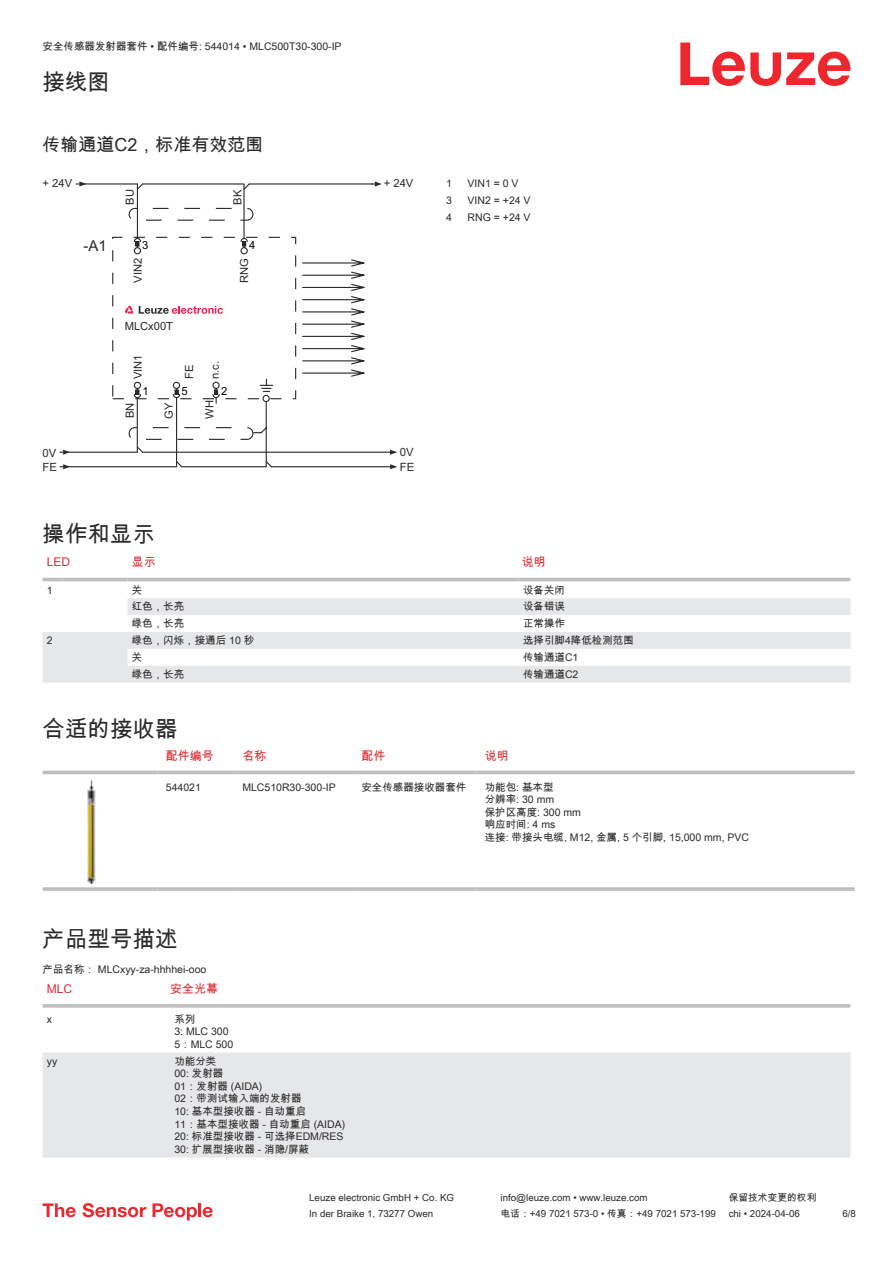
<style>
.page{position:relative;width:893px;height:1263px;background:#fff}
.page>*{position:absolute;margin:0;border:0;box-sizing:border-box;transform-origin:0 0}
.t1{font:22.5px "Arial Unicode MS";color:#2b292a}
.t2{font:18px "Arial Unicode MS";color:#2b292a}
.t3{font:15px "Arial";color:#2b292a}
.t4{font:12px "Arial Unicode MS";color:#db2a30}
.t5{font:11.4px "Arial";color:#2b292a}
.t6{font:11.25px "Arial";color:#2b292a}
.t7{font:11.25px "Arial";color:#040304}
.t8{font:10.5px/12.6px "Arial Unicode MS";color:#2b292a}
.t9{font:9.75px "Arial Unicode MS";color:#2b292a}
</style>
<div class="page">
<svg style="left:680px;top:43px;width:170px;height:43px"></svg>
<div style="left:43px;top:577px;width:807px;height:5px;background:#eceded"></div>
<svg style="left:43px;top:598px;width:807px;height:85px;fill:#e6e7e9"></svg>
<hr style="left:43px;top:578px;width:21px;height:3px;background:#bdbfc1">
<hr style="left:64px;top:578px;width:64px;height:3px;background:#bdbfc1">
<hr style="left:128px;top:578px;width:391px;height:3px;background:#bdbfc1">
<hr style="left:519px;top:578px;width:331px;height:3px;background:#bdbfc1">
<svg style="left:43px;top:770px;width:812px;height:114px"></svg>
<hr style="left:43px;top:771px;width:114px;height:3px;background:#bdbfc1">
<hr style="left:157px;top:771px;width:77px;height:3px;background:#bdbfc1">
<hr style="left:234px;top:771px;width:119px;height:3px;background:#bdbfc1">
<hr style="left:353px;top:771px;width:123px;height:3px;background:#bdbfc1">
<hr style="left:476px;top:771px;width:379px;height:3px;background:#bdbfc1">
<hr style="left:43px;top:887px;width:114px;height:4px;background:#bdbfc1">
<hr style="left:157px;top:887px;width:77px;height:4px;background:#c7c9cb">
<hr style="left:234px;top:887px;width:119px;height:4px;background:#bdbfc1">
<hr style="left:353px;top:887px;width:123px;height:4px;background:#bdbfc1">
<hr style="left:476px;top:887px;width:379px;height:4px;background:#c7c9cb">
<img style="left:87px;top:778px;width:9px;height:107px">
<div style="left:43px;top:1052px;width:807px;height:105px;background:#e6e7e9"></div>
<svg style="left:43px;top:1004px;width:127px;height:4px"></svg>
<svg style="left:170px;top:1004px;width:680px;height:4px;background:#c3c5c7"></svg>
<svg style="left:43px;top:1203px;width:33px;height:14px"></svg>
<svg style="left:83px;top:1203px;width:63px;height:14px"></svg>
<svg style="left:153px;top:1203px;width:44px;height:17px"></svg>
<hr style="left:198px;top:1203px;width:3px;height:14px;background:#ed272d">
<svg style="left:203px;top:1207px;width:10px;height:10px"></svg>
<svg style="left:302px;top:259px;width:63px;height:118px"></svg>
<hr style="left:249px;top:183px;width:123px;height:2px;background:#2b292a">
<svg style="left:372px;top:181px;width:10px;height:6px"></svg>
<hr style="left:271px;top:466px;width:124px;height:1px;background:#2b292a">
<hr style="left:143px;top:452px;width:252px;height:1px;background:#2b292a">
<svg style="left:390px;top:450px;width:7px;height:5px"></svg>
<svg style="left:390px;top:464px;width:7px;height:5px"></svg>
<svg style="left:59px;top:181px;width:215px;height:288px"></svg>
<p class="t8" style="left:43px;top:40px;width:301px">安全传感器发射器套件 • 配件编号: 544014 • MLC500T30-300-IP</p>
<h1 class="t1" style="left:43px;top:66px;width:69px">接线图</h1>
<h2 class="t2" style="left:43px;top:132px;width:223px">传输通道C2，标准有效范围</h2>
<p class="t6" style="left:43px;top:178px;width:31px">+ 24V</p>
<h3 class="t3" style="left:84px;top:240px;width:25px">-A1</h3>
<p class="t5" style="left:43px;top:448px;width:15px">0V</p>
<p class="t5" style="left:43px;top:463px;width:16px">FE</p>
<p class="t6" style="left:126px;top:205px;width:17px;rotate:-90deg">BU</p>
<p class="t6" style="left:233px;top:205px;width:16px;rotate:-90deg">BK</p>
<p class="t7" style="left:142px;top:241px;width:8px">3</p>
<p class="t6" style="left:133px;top:283px;width:26px;rotate:-90deg">VIN2</p>
<p class="t7" style="left:249px;top:241px;width:8px">4</p>
<p class="t6" style="left:240px;top:283px;width:26px;rotate:-90deg">RNG</p>
<p class="t6" style="left:125px;top:322px;width:50px">MLCx00T</p>
<p class="t6" style="left:133px;top:379px;width:26px;rotate:-90deg">VIN1</p>
<p class="t7" style="left:142px;top:387px;width:8px">1</p>
<p class="t6" style="left:185px;top:379px;width:16px;rotate:-90deg">FE</p>
<p class="t7" style="left:182px;top:387px;width:8px">5</p>
<p class="t6" style="left:211px;top:379px;width:20px;rotate:-90deg">n.c.</p>
<p class="t7" style="left:221px;top:387px;width:8px">2</p>
<p class="t6" style="left:126px;top:418px;width:17px;rotate:-90deg">BN</p>
<p class="t6" style="left:164px;top:419px;width:18px;rotate:-90deg">GY</p>
<p class="t6" style="left:205px;top:418px;width:20px;rotate:-90deg">WH</p>
<p class="t6" style="left:384px;top:179px;width:31px">+ 24V</p>
<p class="t8" style="left:446px;top:177px;width:7px">1</p>
<p class="t8" style="left:468px;top:177px;width:53px">VIN1 = 0 V</p>
<p class="t8" style="left:446px;top:194px;width:7px">3</p>
<p class="t8" style="left:468px;top:194px;width:65px">VIN2 = +24 V</p>
<p class="t8" style="left:446px;top:211px;width:7px">4</p>
<p class="t8" style="left:468px;top:211px;width:65px">RNG = +24 V</p>
<p class="t5" style="left:400px;top:448px;width:15px">0V</p>
<p class="t5" style="left:400px;top:462px;width:16px">FE</p>
<h1 class="t1" style="left:43px;top:518px;width:114px">操作和显示</h1>
<p class="t4" style="left:47px;top:553px;width:25px">LED</p>
<p class="t4" style="left:132px;top:553px;width:25px">显示</p>
<p class="t4" style="left:522px;top:553px;width:25px">说明</p>
<p class="t8" style="left:47px;top:583px;width:7px">1</p>
<p class="t8" style="left:132px;top:583px;width:12px">关</p>
<p class="t8" style="left:523px;top:583px;width:43px">设备关闭</p>
<p class="t8" style="left:132px;top:600px;width:54px">红色，长亮</p>
<p class="t8" style="left:523px;top:600px;width:43px">设备错误</p>
<p class="t8" style="left:132px;top:617px;width:54px">绿色，长亮</p>
<p class="t8" style="left:523px;top:617px;width:43px">正常操作</p>
<p class="t8" style="left:47px;top:634px;width:7px">2</p>
<p class="t8" style="left:132px;top:634px;width:124px">绿色，闪烁，接通后 10 秒</p>
<p class="t8" style="left:523px;top:634px;width:112px">选择引脚4降低检测范围</p>
<p class="t8" style="left:132px;top:651px;width:12px">关</p>
<p class="t8" style="left:523px;top:651px;width:57px">传输通道C1</p>
<p class="t8" style="left:132px;top:668px;width:54px">绿色，长亮</p>
<p class="t8" style="left:523px;top:668px;width:57px">传输通道C2</p>
<h1 class="t1" style="left:43px;top:712px;width:136px">合适的接收器</h1>
<p class="t4" style="left:166px;top:747px;width:49px">配件编号</p>
<p class="t4" style="left:242px;top:747px;width:25px">名称</p>
<p class="t4" style="left:361px;top:747px;width:25px">配件</p>
<p class="t4" style="left:485px;top:747px;width:25px">说明</p>
<p class="t8" style="left:166px;top:780px;width:37px">544021</p>
<p class="t8" style="left:242px;top:780px;width:95px">MLC510R30-300-IP</p>
<p class="t8" style="left:361px;top:780px;width:106px">安全传感器接收器套件</p>
<p class="t8" style="left:485px;top:780px;width:266px">功能包: 基本型<br>分辨率: 30 mm<br>保护区高度: 300 mm<br>响应时间: 4 ms<br>连接: 带接头电缆, M12, 金属, 5 个引脚, 15,000 mm, PVC</p>
<h1 class="t1" style="left:43px;top:923px;width:136px">产品型号描述</h1>
<p class="t4" style="left:47px;top:984px;width:27px">MLC</p>
<p class="t4" style="left:170px;top:980px;width:49px">安全光幕</p>
<p class="t8" style="left:47px;top:1013px;width:7px">x</p>
<p class="t8" style="left:174px;top:1012px;width:60px">系列<br>3: MLC 300<br>5：MLC 500</p>
<p class="t8" style="left:47px;top:1055px;width:12px">yy</p>
<p class="t8" style="left:174px;top:1054px;width:172px">功能分类<br>00: 发射器<br>01：发射器 (AIDA)<br>02：带测试输入端的发射器<br>10: 基本型接收器 - 自动重启<br>11：基本型接收器 - 自动重启 (AIDA)<br>20: 标准型接收器 - 可选择EDM/RES<br>30: 扩展型接收器 - 消隐/屏蔽</p>
<p class="t8" style="left:43px;top:963px;width:165px">产品名称： MLCxyy-za-hhhhei-ooo</p>
<p class="t9" style="left:309px;top:1191px;width:146px">Leuze electronic GmbH + Co. KG</p>
<p class="t9" style="left:501px;top:1191px;width:149px">info@leuze.com • www.leuze.com</p>
<p class="t9" style="left:729px;top:1191px;width:89px">保留技术变更的权利</p>
<p class="t9" style="left:309px;top:1206px;width:126px">In der Braike 1, 73277 Owen</p>
<p class="t9" style="left:501px;top:1206px;width:217px">电话：+49 7021 573-0 • 传真：+49 7021 573-199</p>
<p class="t9" style="left:729px;top:1206px;width:73px">chi • 2024-04-06</p>
<p class="t9" style="left:842px;top:1206px;width:15px">6/8</p>
</div>
